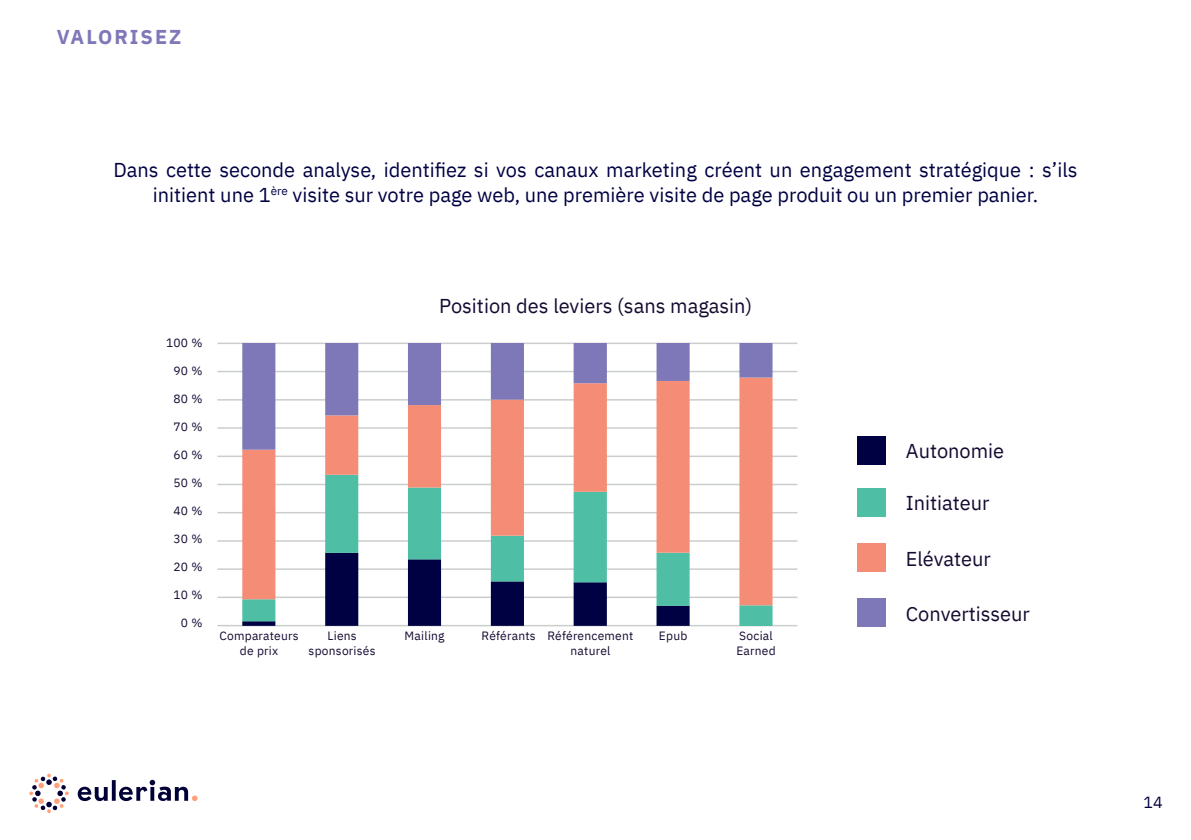
<style>
.page{position:relative;width:1191px;height:840px;background:#fff}
.page>*{position:absolute;margin:0;border:0;box-sizing:border-box;transform-origin:0 0}
.t1{font:20px/24px "IBM Plex Sans";color:#000143;text-align:center}
.t2{font:20px "IBM Plex Sans";color:#150a31}
.t3{font:700 20px "IBM Plex Sans";letter-spacing:.1em;color:#7e78b8}
.t4{font:16px "IBM Plex Sans";color:#000143}
.t5{font:12px/14.4px "IBM Plex Sans";letter-spacing:.02em;color:#150a31;text-align:center}
</style>
<div class="page">
<svg style="left:78px;top:779px;width:119px;height:21px"></svg>
<svg style="left:29px;top:773px;width:40px;height:39px"></svg>
<div style="left:857px;top:436px;width:29px;height:28px;background:#000143"></div>
<div style="left:857px;top:598px;width:29px;height:28px;background:#7e78b8"></div>
<div style="left:857px;top:543px;width:29px;height:28px;background:#f58d76"></div>
<div style="left:857px;top:488px;width:29px;height:28px;background:#4ebfa4"></div>
<hr style="left:217px;top:596px;width:580px;height:1px;background:#cacecc">
<hr style="left:217px;top:568px;width:580px;height:1px;background:#cacecc">
<hr style="left:217px;top:540px;width:580px;height:1px;background:#cacecc">
<hr style="left:217px;top:511px;width:580px;height:2px;background:#cacecc">
<hr style="left:217px;top:483px;width:580px;height:2px;background:#cacecc">
<hr style="left:217px;top:455px;width:580px;height:2px;background:#cacecc">
<hr style="left:217px;top:427px;width:580px;height:1px;background:#cacecc">
<hr style="left:217px;top:399px;width:580px;height:1px;background:#cacecc">
<hr style="left:217px;top:370px;width:580px;height:2px;background:#cacecc">
<hr style="left:217px;top:342px;width:580px;height:2px;background:#cacecc">
<hr style="left:217px;top:624px;width:580px;height:2px;background:#cacecc">
<svg style="left:242px;top:605px;width:530px;height:20px"></svg>
<svg style="left:242px;top:449px;width:530px;height:156px"></svg>
<svg style="left:242px;top:343px;width:530px;height:106px"></svg>
<p class="t3" style="left:57px;top:28px;width:126px">VALORISEZ</p>
<p class="t1" style="left:113px;top:157px;width:965px">Dans cette seconde analyse, identifiez si vos canaux marketing créent un engagement stratégique : s’ils initient une 1<sup>ère</sup> visite sur votre page web, une première visite de page produit ou un premier panier.</p>
<p class="t5" style="left:166px;top:336px;width:38px">100 %</p>
<p class="t5" style="left:173px;top:364px;width:31px">90 %</p>
<p class="t5" style="left:173px;top:392px;width:31px">80 %</p>
<p class="t5" style="left:173px;top:420px;width:31px">70 %</p>
<p class="t5" style="left:173px;top:448px;width:31px">60 %</p>
<p class="t5" style="left:173px;top:476px;width:31px">50 %</p>
<p class="t5" style="left:173px;top:504px;width:31px">40 %</p>
<p class="t5" style="left:173px;top:532px;width:31px">30 %</p>
<p class="t5" style="left:173px;top:560px;width:31px">20 %</p>
<p class="t5" style="left:173px;top:588px;width:31px">10 %</p>
<p class="t5" style="left:181px;top:616px;width:23px">0 %</p>
<p class="t2" style="left:439px;top:297px;width:314px">Position des leviers (sans magasin)</p>
<p class="t5" style="left:219px;top:629px;width:81px">Comparateurs</p>
<p class="t5" style="left:481px;top:629px;width:56px">Référants</p>
<p class="t5" style="left:659px;top:629px;width:30px">Epub</p>
<p class="t5" style="left:240px;top:643px;width:40px">de prix</p>
<p class="t5" style="left:309px;top:629px;width:68px">Liens sponsorisés</p>
<p class="t5" style="left:404px;top:629px;width:42px">Mailing</p>
<p class="t5" style="left:547px;top:629px;width:87px">Référencement naturel</p>
<p class="t5" style="left:736px;top:629px;width:41px;text-align:left">Social<br>Earned</p>
<p class="t2" style="left:906px;top:442px;width:100px">Autonomie</p>
<p class="t2" style="left:906px;top:494px;width:85px">Initiateur</p>
<p class="t2" style="left:906px;top:550px;width:86px">Elévateur</p>
<p class="t2" style="left:906px;top:605px;width:125px">Convertisseur</p>
<p class="t4" style="left:1143px;top:794px;width:21px">14</p>
</div>
